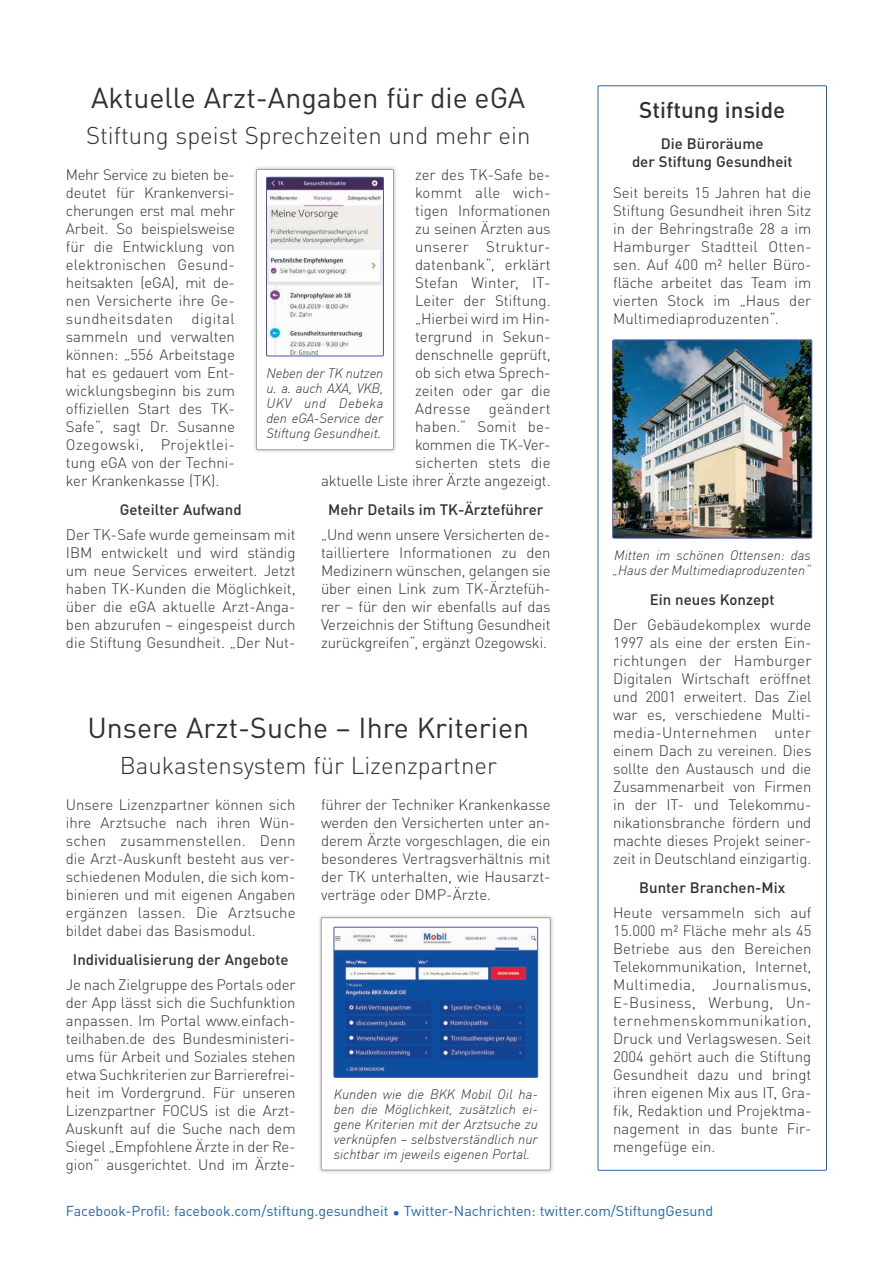
<style>
.page{position:relative;width:893px;height:1263px;background:#fff}
.page>*{position:absolute;margin:0;border:0;box-sizing:border-box;transform-origin:0 0}
.fliesstext{font:28.5px "DIN Pro";color:#312f30}
.fliesstext-2{font:300 24px "DIN Pro";color:#312f30}
._3A-Kasten-Headline{font:500 22.5px "DIN Pro";color:#312f30}
._2B-Lauftext{font:300 15px/18px "DIN Pro";color:#312f30;text-align:justify}
._2C-Zwischentitel{font:500 15px/18px "DIN Pro";color:#312f30;text-align:center}
.t1{font:14.25px "DIN Pro";color:#1a69b3}
._2B-Lauftext-2{font:italic 300 13.5px/15px "DIN";color:#312f30;text-align:justify}
.s1{color:#2264b0}
</style>
<div class="page">
<div style="left:252px;top:165px;width:146px;height:289px;background:#231f20;opacity:.25"></div>
<div style="left:256px;top:169px;width:138px;height:281px;background:#fff"></div>
<div style="left:256px;top:169px;width:138px;height:281px;border:1px solid #9f9d9e"></div>
<div style="left:317px;top:913px;width:238px;height:262px;background:#231f20;opacity:.25"></div>
<div style="left:321px;top:918px;width:229px;height:252px;background:#fff"></div>
<div style="left:321px;top:917px;width:230px;height:253px;border:1px solid #9f9d9e"></div>
<img style="left:268px;top:179px;width:114px;height:175px">
<div style="left:266px;top:177px;width:118px;height:179px;border:1px solid #4459aa"></div>
<img style="left:336px;top:929px;width:200px;height:146px">
<div style="left:334px;top:927px;width:204px;height:150px;border:1px solid #4459aa"></div>
<img style="left:615px;top:342px;width:195px;height:194px">
<div style="left:613px;top:340px;width:199px;height:198px;border:1px solid #4459aa"></div>
<div style="left:598px;top:86px;width:229px;height:1084px;border:1px solid #2264b0"></div>
<p class="fliesstext" style="left:91px;top:75px;width:436px">Aktuelle Arzt-Angaben für die eGA</p>
<p class="fliesstext-2" style="left:86px;top:117px;width:446px">Stiftung speist Sprechzeiten und mehr ein</p>
<p class="_2B-Lauftext" style="left:66px;top:164px;width:171px">Mehr Service zu bieten be&shy;deutet für Krankenversi&shy;cherungen erst mal mehr Arbeit. So beispielsweise für die Entwicklung von elektronischen Gesund&shy;heitsakten (eGA), mit de&shy;nen Versicherte ihre Ge&shy;sundheitsdaten digital sammeln und verwalten können: „556 Arbeitstage hat es gedauert vom Ent&shy;wicklungsbeginn bis zum offiziellen Start des TK-Safe“, sagt Dr. Susanne Ozegowski, Projektlei&shy;tung eGA von der Techni&shy;ker Krankenkasse (TK).</p>
<p class="_2C-Zwischentitel" style="left:120px;top:499px;width:123px">Geteilter Aufwand</p>
<p class="_2B-Lauftext" style="left:66px;top:524px;width:231px">Der TK-Safe wurde gemeinsam mit IBM entwickelt und wird ständig um neue Services erweitert. Jetzt haben TK-Kunden die Möglichkeit, über die eGA aktuelle Arzt-Anga&shy;ben abzurufen – eingespeist durch die Stiftung Gesundheit. „Der Nut-</p>
<p class="_2B-Lauftext" style="left:321px;top:164px;width:231px;text-align:right">zer des TK-Safe be-<br>kommt alle wich-<br>tigen Informationen<br>zu seinen Ärzten aus<br>unserer Struktur-<br>datenbank“, erklärt<br>Stefan Winter, IT-<br>Leiter der Stiftung.<br>„Hierbei wird im Hin-<br>tergrund in Sekun-<br>denschnelle geprüft,<br>ob sich etwa Sprech-<br>zeiten oder gar die<br>Adresse geändert<br>haben.“ Somit be-<br>kommen die TK-Ver-<br>sicherten stets die<br>aktuelle Liste ihrer Ärzte angezeigt.</p>
<p class="_2C-Zwischentitel" style="left:328px;top:499px;width:217px">Mehr Details im TK-Ärzteführer</p>
<p class="_2B-Lauftext" style="left:321px;top:524px;width:231px">„Und wenn unsere Versicherten de&shy;tailliertere Informationen zu den Medizinern wünschen, gelangen sie über einen Link zum TK-Ärztefüh&shy;rer – für den wir ebenfalls auf das Verzeichnis der Stiftung Gesundheit zurückgreifen“, ergänzt Ozegowski.</p>
<p class="_2B-Lauftext-2" style="left:266px;top:365px;width:118px">Neben der TK nutzen u. a. auch AXA, VKB, UKV und Debeka den eGA-Service der Stiftung Gesundheit.</p>
<p class="fliesstext" style="left:87px;top:705px;width:443px">Unsere Arzt-Suche – Ihre Kriterien</p>
<p class="fliesstext-2" style="left:120px;top:747px;width:379px">Baukastensystem für Lizenzpartner</p>
<p class="_2B-Lauftext" style="left:66px;top:794px;width:231px">Unsere Lizenzpartner können sich ihre Arztsuche nach ihren Wün&shy;schen zusammenstellen. Denn die Arzt-Auskunft besteht aus ver&shy;schiedenen Modulen, die sich kom&shy;binieren und mit eigenen Angaben ergänzen lassen. Die Arztsuche bildet dabei das Basismodul.</p>
<p class="_2C-Zwischentitel" style="left:73px;top:949px;width:217px">Individualisierung der Angebote</p>
<p class="_2B-Lauftext" style="left:66px;top:974px;width:231px">Je nach Zielgruppe des Portals oder der App lässt sich die Suchfunktion anpassen. Im Portal www.einfach&shy;teilhaben.de des Bundesministeri&shy;ums für Arbeit und Soziales stehen etwa Suchkriterien zur Barrierefrei&shy;heit im Vordergrund. Für unseren Lizenzpartner FOCUS ist die Arzt-Auskunft auf die Suche nach dem Siegel „Empfohlene Ärzte in der Re&shy;gion” ausgerichtet. Und im Ärzte-</p>
<p class="_2B-Lauftext" style="left:321px;top:794px;width:231px">führer der Techniker Krankenkasse werden den Versicherten unter an&shy;derem Ärzte vorgeschlagen, die ein besonderes Vertragsverhältnis mit der TK unterhalten, wie Hausarzt&shy;verträge oder DMP-Ärzte.</p>
<p class="_2B-Lauftext-2" style="left:334px;top:1087px;width:206px">Kunden wie die BKK Mobil Oil ha&shy;ben die Möglichkeit, zusätzlich ei&shy;gene Kriterien mit der Arztsuche zu verknüpfen – selbstverständlich nur sichtbar im jeweils eigenen Portal.</p>
<p class="_3A-Kasten-Headline" style="left:639px;top:92px;width:148px">Stiftung inside</p>
<p class="_2C-Zwischentitel" style="left:632px;top:133px;width:162px">Die Büroräume<br>der Stiftung Gesundheit</p>
<p class="_2B-Lauftext" style="left:613px;top:182px;width:200px">Seit bereits 15 Jahren hat die Stiftung Gesundheit ihren Sitz in der Behringstraße 28 a im Hamburger Stadtteil Otten&shy;sen. Auf 400 m² heller Büro&shy;fläche arbeitet das Team im vierten Stock im „Haus der Multimediaproduzenten“.</p>
<p class="_2B-Lauftext-2" style="left:613px;top:547px;width:200px">Mitten im schönen Ottensen: das „Haus der Multimediaproduzenten“</p>
<p class="_2C-Zwischentitel" style="left:650px;top:589px;width:126px">Ein neues Konzept</p>
<p class="_2B-Lauftext" style="left:613px;top:614px;width:200px;text-align:left">Der Gebäudekomplex wurde<br>1997 als eine der ersten Ein&shy;richtungen der Hamburger<br>Digitalen Wirtschaft eröffnet und 2001 erweitert. Das Ziel war es, verschiedene Multi&shy;media-Unternehmen unter einem Dach zu vereinen. Dies sollte den Austausch und die<br>Zusammenarbeit von Firmen in der IT- und Telekommu&shy;nikationsbranche fördern und machte dieses Projekt seiner&shy;zeit in Deutschland einzigartig.</p>
<p class="_2C-Zwischentitel" style="left:639px;top:877px;width:148px">Bunter Branchen-Mix</p>
<p class="_2B-Lauftext" style="left:613px;top:902px;width:200px">Heute versammeln sich auf 15.000 m² Fläche mehr als 45<br>Betriebe aus den Bereichen Telekommunikation, Internet, Multimedia, Journalismus, E-Business, Werbung, Un&shy;ternehmenskommunikation, Druck und Verlagswesen. Seit 2004 gehört auch die Stiftung Gesundheit dazu und bringt ihren eigenen Mix aus IT, Gra&shy;fik, Redaktion und Projektma&shy;nagement in das bunte Fir&shy;mengefüge ein.</p>
<p class="t1" style="left:66px;top:1200px;width:649px"><span class="s1">Facebook-Profil:</span> facebook.com/stiftung.gesundheit <span class="s1">• Twitter-Nachrichten: t</span>witter.com/StiftungGesund</p>
</div>
